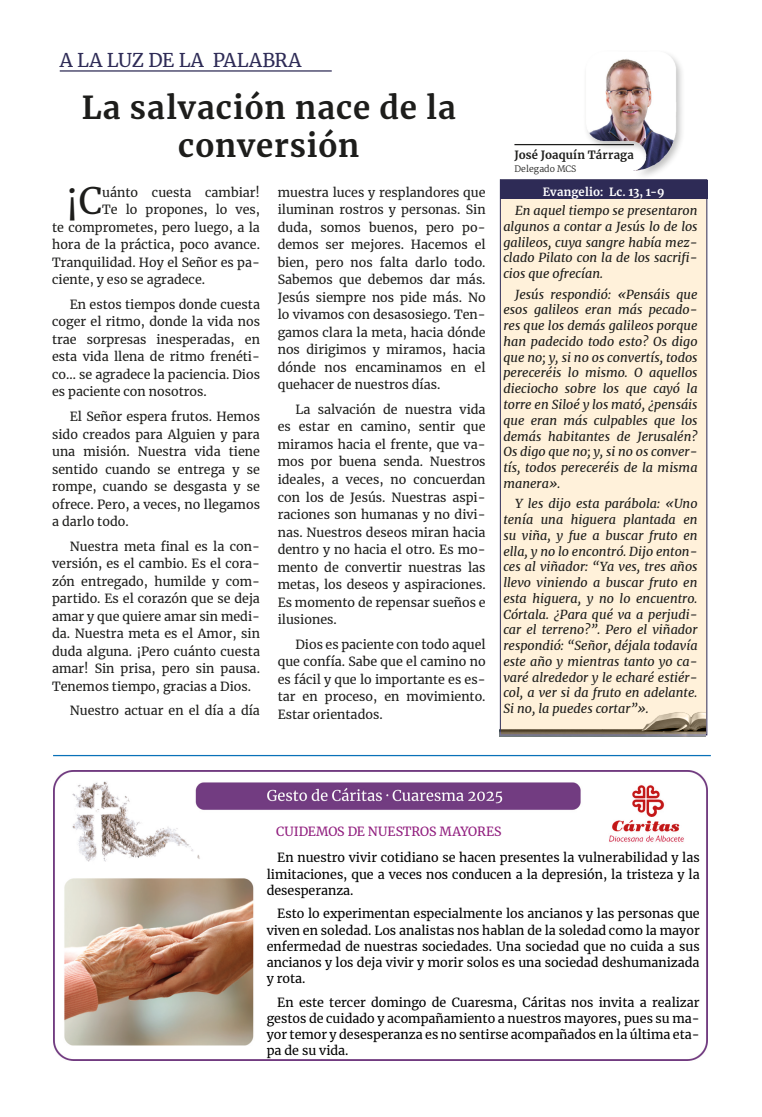
<style>
.page{position:relative;width:762px;height:1117px;background:#fff}
.page>*{position:absolute;margin:0;border:0;box-sizing:border-box;transform-origin:0 0}
.t1{font:36px "Merriweather";color:#1d1d1b}
.titular_de_noticia{font:700 31.25px/37.5px "Merriweather";letter-spacing:.03em;color:#1d1d1b;text-align:center}
.LA_PALABRA{font:18.75px "Merriweather";letter-spacing:.015em;color:#2e2b56}
.t2{font:12.5px/17.5px "Merriweather";color:#1d1d1b;text-align:justify}
.t3{font:italic 12.5px/15.8px "Merriweather";color:#1d1d1b;text-align:justify}
.t4{font:12.5px/16.2px "Merriweather";color:#000;text-align:justify}
.Firma_de_autor{font:12.5px "Merriweather";letter-spacing:-.01em;color:#901d7e}
.Secciones_de_la_Hoja{font:700 11.25px "Merriweather";letter-spacing:.02em;color:#fff}
.escritor_del_evangelio{font:700 11.25px "Merriweather";letter-spacing:.015em;color:#1d1d1b}
.subtitulo_del_comentario{font:300 8.75px "Merriweather";letter-spacing:.01em;color:#1d1d1b}
</style>
<div class="page">
<img style="left:53px;top:770px;width:655px;height:290px">
<hr style="left:53px;top:754px;width:658px;height:2px;background:#0971b8">
<hr style="left:514px;top:144px;width:120px;height:1px;background:#1d1d1b">
<img style="left:576px;top:54px;width:106px;height:119px">
<hr style="left:60px;top:70px;width:272px;height:2px;background:#2e2b56">
<div style="left:500px;top:179px;width:207px;height:556px;background:#fff1da;border:1px solid #2e2b56"></div>
<div style="left:500px;top:180px;width:207px;height:19px;background:#2e2b56"></div>
<img style="left:500px;top:701px;width:206px;height:35px">
<p class="LA_PALABRA" style="left:60px;top:47px;width:243px">A LA LUZ DE LA PALABRA</p>
<p class="titular_de_noticia" style="left:82px;top:88px;width:375px">La salvación nace de la conversión</p>
<p class="t1" style="left:66px;top:176px;width:38px">¡C</p>
<p class="t2" style="left:102px;top:183px;width:159px">uánto cuesta cambiar!</p>
<p class="t2" style="left:278px;top:183px;width:209px">muestra luces y resplandores que iluminan rostros y personas. Sin duda, somos buenos, pero po&shy;demos ser mejores. Hacemos el bien, pero nos falta darlo todo.<br>Sabemos que debemos dar más.<br>Jesús siempre nos pide más. No lo vivamos con desasosiego. Ten&shy;gamos clara la meta, hacia dónde nos dirigimos y miramos, hacia dónde nos encaminamos en el quehacer de nuestros días.</p>
<p class="t2" style="left:278px;top:400px;width:209px;text-indent:18px">La salvación de nuestra vida es estar en camino, sentir que miramos hacia el frente, que va&shy;mos por buena senda. Nuestros ideales, a veces, no concuerdan con los de Jesús. Nuestras aspi&shy;raciones son humanas y no divi&shy;nas. Nuestros deseos miran hacia dentro y no hacia el otro. Es mo&shy;mento de convertir nuestras las metas, los deseos y aspiraciones.<br>Es momento de repensar sueños e ilusiones.</p>
<p class="t2" style="left:278px;top:635px;width:209px;text-indent:18px">Dios es paciente con todo aquel que confía. Sabe que el camino no es fácil y que lo importante es es&shy;tar en proceso, en movimiento.<br>Estar orientados.</p>
<p class="t2" style="left:102px;top:200px;width:159px">Te lo propones, lo ves,</p>
<p class="t2" style="left:52px;top:218px;width:209px">te comprometes, pero luego, a la</p>
<p class="t2" style="left:52px;top:235px;width:209px">hora de la práctica, poco avance.</p>
<p class="t2" style="left:52px;top:253px;width:209px">Tranquilidad. Hoy el Señor es pa-</p>
<p class="t2" style="left:52px;top:270px;width:155px">ciente, y eso se agradece.</p>
<p class="t2" style="left:52px;top:295px;width:209px;text-indent:18px">En estos tiempos donde cuesta coger el ritmo, donde la vida nos trae sorpresas inesperadas, en esta vida llena de ritmo frenéti&shy;co… se agradece la paciencia. Dios es paciente con nosotros.</p>
<p class="t2" style="left:52px;top:407px;width:209px;text-indent:18px">El Señor espera frutos. Hemos sido creados para Alguien y para una misión. Nuestra vida tiene sentido cuando se entrega y se rompe, cuando se desgasta y se ofrece. Pero, a veces, no llegamos a darlo todo.</p>
<p class="t2" style="left:52px;top:537px;width:209px;text-indent:18px">Nuestra meta final es la con&shy;versión, es el cambio. Es el cora&shy;zón entregado, humilde y com&shy;partido. Es el corazón que se deja amar y que quiere amar sin medi&shy;da. Nuestra meta es el Amor, sin duda alguna. ¡Pero cuánto cuesta amar! Sin prisa, pero sin pausa.<br>Tenemos tiempo, gracias a Dios.</p>
<p class="t2" style="left:70px;top:701px;width:192px">Nuestro actuar en el día a día</p>
<p class="escritor_del_evangelio" style="left:514px;top:147px;width:121px">José Joaquín Tárraga</p>
<p class="subtitulo_del_comentario" style="left:514px;top:162px;width:63px">Delegado MCS</p>
<p class="Secciones_de_la_Hoja" style="left:543px;top:184px;width:123px">Evangelio: Lc. 13, 1-9</p>
<p class="t3" style="left:503px;top:202px;width:196px;text-indent:12px">En aquel tiempo se presentaron algunos a contar a Jesús lo de los galileos, cuya sangre había mez&shy;clado Pilato con la de los sacrifi&shy;cios que ofrecían.</p>
<p class="t3" style="left:503px;top:286px;width:196px;text-indent:12px">Jesús respondió: «Pensáis que esos galileos eran más pecado&shy;res que los demás galileos porque han padecido todo esto? Os digo que no; y, si no os convertís, todos pereceréis lo mismo. O aquellos dieciocho sobre los que cayó la torre en Siloé y los mató, ¿pensáis que eran más culpables que los demás habitantes de Jerusalén?<br>Os digo que no; y, si no os conver&shy;tís, todos pereceréis de la misma manera».</p>
<p class="t3" style="left:503px;top:495px;width:196px;text-indent:12px">Y les dijo esta parábola: «Uno tenía una higuera plantada en su viña, y fue a buscar fruto en ella, y no lo encontró. Dijo enton&shy;ces al viñador: “Ya ves, tres años llevo viniendo a buscar fruto en esta higuera, y no lo encuentro.<br>Córtala. ¿Para qué va a perjudi&shy;car el terreno?”. Pero el viñador respondió: “Señor, déjala todavía este año y mientras tanto yo ca&shy;varé alrededor y le echaré estiér&shy;col, a ver si da fruto en adelante.<br>Si no, la puedes cortar”».</p>
<p class="Firma_de_autor" style="left:276px;top:823px;width:227px">CUIDEMOS DE NUESTROS MAYORES</p>
<p class="t4" style="left:267px;top:849px;width:434px;text-indent:11px">En nuestro vivir cotidiano se hacen presentes la vulnerabilidad y las limitaciones, que a veces nos conducen a la depresión, la tristeza y la desesperanza.</p>
<p class="t4" style="left:267px;top:905px;width:434px;text-indent:11px">Esto lo experimentan especialmente los ancianos y las personas que viven en soledad. Los analistas nos hablan de la soledad como la mayor enfermedad de nuestras sociedades. Una sociedad que no cuida a sus ancianos y los deja vivir y morir solos es una sociedad deshumanizada y rota.</p>
<p class="t4" style="left:267px;top:993px;width:434px;text-indent:11px">En este tercer domingo de Cuaresma, Cáritas nos invita a realizar gestos de cuidado y acompañamiento a nuestros mayores, pues su ma&shy;yor temor y desesperanza es no sentirse acompañados en la última eta&shy;pa de su vida.</p>
</div>
